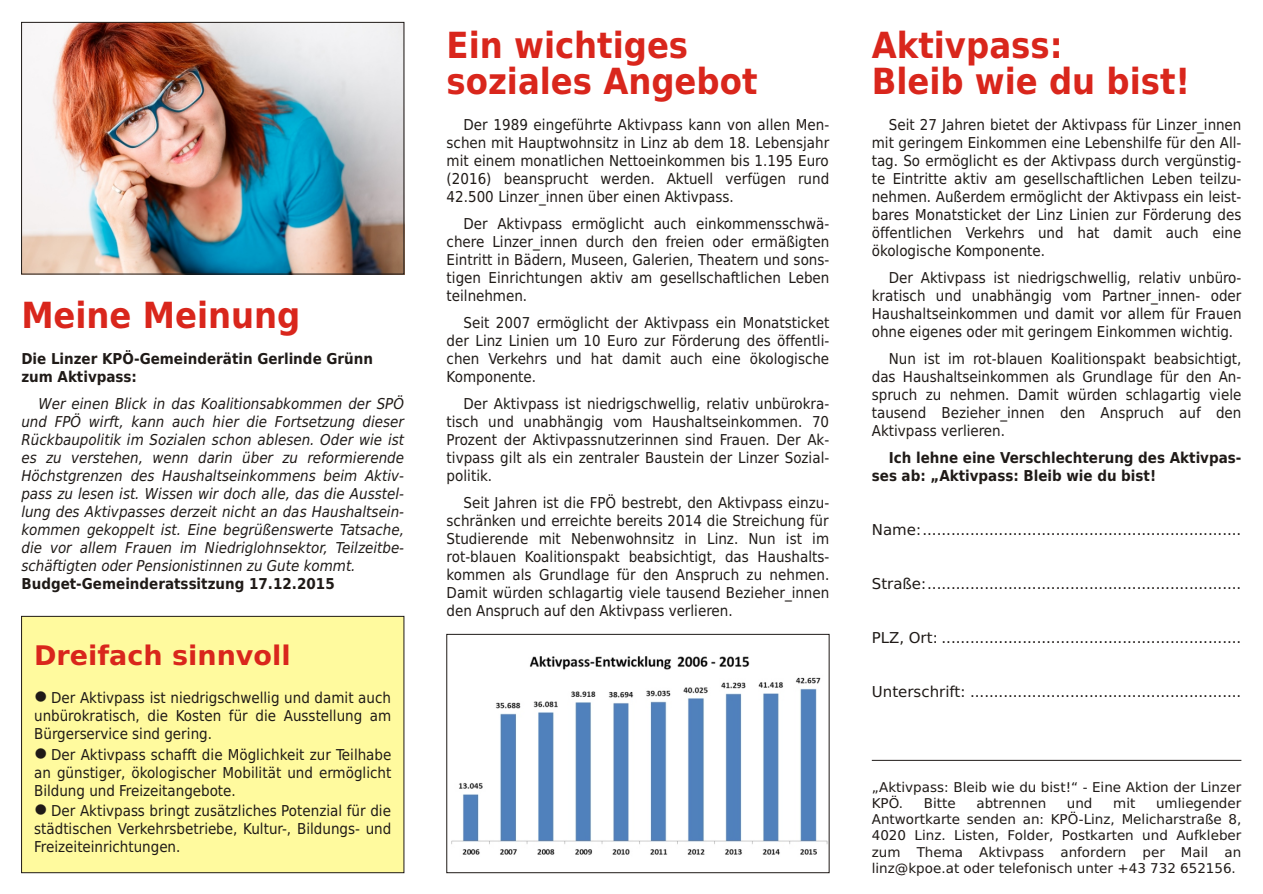
<style>
.page{position:relative;width:1263px;height:894px;background:#fff}
.page>*{position:absolute;margin:0;border:0;box-sizing:border-box;transform-origin:0 0}
.t1{font:700 36px/36px "DejaVu Sans Condensed";color:#d9261c}
.t2{font:700 27px "DejaVu Sans";color:#d9261c}
.t3{font:15px/18px "DejaVu Sans Condensed";color:#1f1a17;text-align:justify}
.t4{font:italic 15px/18px "DejaVu Sans Condensed";color:#1f1a17;text-align:justify}
.t5{font:15px "DejaVu Sans";color:#1f1a17}
.t6{font:700 15px/18px "DejaVu Sans Condensed";color:#1f1a17}
.t7{font:13.5px/16.2px "DejaVu Sans";color:#1f1a17}
</style>
<div class="page">
<img style="left:23px;top:24px;width:379px;height:248px">
<div style="left:21px;top:22px;width:383px;height:252px;border:1px solid #1f1a17"></div>
<hr style="left:872px;top:760px;width:369px;height:1px;background:#1f1a17">
<img style="left:451px;top:656px;width:376px;height:199px">
<div style="left:447px;top:634px;width:382px;height:239px;border:1px solid #1f1a17"></div>
<div style="left:21px;top:616px;width:383px;height:257px;background:#fffa9e"></div>
<div style="left:21px;top:616px;width:383px;height:257px;border:1px solid #1f1a17"></div>
<h1 class="t1" style="left:21px;top:301px;width:281px">Mei ne Mei nung</h1>
<p class="t6" style="left:21px;top:351px;width:353px">Die Lin zer KPÖ-Ge mein de rä tin Ger lin de Grünn zum Ak tiv pass:</p>
<p class="t4" style="left:21px;top:396px;width:384px;text-indent:17px">Wer ei nen Blick in das Koa li tions ab kom men der SPÖ und FPÖ wirft, kann auch hier die Fort set zung die ser Rüc kbau po li tik im So zia len schon ab le sen. Oder wie ist es zu ver ste hen, wenn da rin über zu re for mie ren de Höchst gren zen des Haus halts ein kom mens beim Ak tiv - pass zu le sen ist. Wis sen wir doch alle, das die Aus stel - lung des Ak tiv pas ses der zeit nicht an das Haus halts ein - kom men ge kop pelt ist. Eine be grü ßens wer te Tat sa che, die vor al lem Frau en im Nied rig lohn sek tor, Teil zeit be - schäf tig ten oder Pen sio nis tin nen zu Gute kommt.</p>
<p class="t6" style="left:21px;top:576px;width:315px">Bud get-Gemein de rats sit zung 17.12.2015</p>
<h2 class="t2" style="left:34px;top:644px;width:258px">Dreifach sinnvoll</h2>
<p class="t3" style="left:34px;top:690px;width:359px">● Der Ak tiv pass ist nied rig schwel lig und da mit auch un bü ro kra tisch, die Kos ten für die Aus stel lung am Bür ger ser vi ce sind ge ring.</p>
<p class="t3" style="left:34px;top:747px;width:359px">● Der Ak tiv pass schafft die Möglich keit zur Teil ha be an güns ti ger, öko lo gi scher Mo bi li tät und er mög licht Bil dung und Frei zeit an ge bo te.</p>
<p class="t3" style="left:34px;top:803px;width:359px">● Der Ak tiv pass bringt zu sätz li ches Po ten zi al für die städ ti schen Ver kehrs be trie be, Kul tur-, Bil dungs- und Frei zeit ein rich tun gen.</p>
<h1 class="t1" style="left:447px;top:31px;width:313px">Ein wich ti ges<br>so zia les An ge bot</h1>
<p class="t3" style="left:447px;top:117px;width:384px;text-indent:17px">Der 1989 ein ge führ te Ak tiv pass kann von al len Men - schen mit Haupt wohn sitz in Linz ab dem 18. Le bens jahr mit ei nem mo nat li chen Net to ein kom men bis 1.195 Euro (2016) be an sprucht wer den. Ak tu ell ver fü gen rund 42.500 Lin zer_in nen über einen Aktivpass.</p>
<p class="t3" style="left:447px;top:216px;width:384px;text-indent:17px">Der Ak tiv pass er mög licht auch ein kom mens schwä - che re Lin zer_in nen durch den frei en oder er mä ßig ten Ein tritt in Bä dern, Mu seen, Ga le rien, Thea tern und sons - ti gen Ein rich tun gen ak tiv am ge sell schaft li chen Leben teilnehmen.</p>
<p class="t3" style="left:447px;top:315px;width:384px;text-indent:17px">Seit 2007 er mög licht der Ak tiv pass ein Mo nats ti cket der Linz Li nien um 10 Euro zur Förde rung des öf fent li - chen Ver kehrs und hat da mit auch eine öko lo gi sche Komponente.</p>
<p class="t3" style="left:447px;top:396px;width:384px;text-indent:17px">Der Ak tiv pass ist nied rig schwel lig, re la tiv un bü ro kra - tisch und un ab hän gig vom Haus halts ein kom men. 70<br>Pro zent der Ak tiv pass nut ze rin nen sind Frau en. Der Ak - tiv pass gilt als ein zentra ler Baustein der Linzer So zial - po li tik.</p>
<p class="t3" style="left:447px;top:495px;width:384px;text-indent:17px">Seit Jah ren ist die FPÖ be strebt, den Ak tiv pass ein zu - schrän ken und erreich te be reits 2014 die Strei chung für Stu die ren de mit Ne ben wohn sitz in Linz. Nun ist im rot-blau en Koa li tions pakt be ab sich tigt, das Haus halts - kom men als Grund la ge für den An spruch zu neh men.<br>Da mit wür den schlag ar tig vie le tau send Be zie her_in nen den Anspruch auf den Aktivpass ver lie ren.</p>
<h1 class="t1" style="left:872px;top:31px;width:320px">Aktivpass:<br>Bleib wie du bist!</h1>
<p class="t3" style="left:872px;top:117px;width:371px;text-indent:17px">Seit 27 Jah ren bie tet der Ak tiv pass für Lin zer_innen mit ge rin gem Ein kom men eine Le bens hil fe für den All - tag. So ermög licht es der Aktiv pass durch ver güns tig - te Ein trit te ak tiv am ge sell schaft li chen Le ben teil zu - neh men. Au ßer dem er mög licht der Ak tiv pass ein leist - ba res Mo nats ti cket der Linz Li nien zur För de rung des öf fent li chen Ver kehrs und hat damit auch eine ökologische Komponente.</p>
<p class="t3" style="left:872px;top:270px;width:371px;text-indent:17px">Der Ak tiv pass ist nied rig schwel lig, re la tiv un bü ro - kra tisch und un ab hän gig vom Part ner_in nen- oder Haus halts ein kom men und da mit vor al lem für Frau en ohne eige nes oder mit ge ringem Einkommen wichtig.</p>
<p class="t3" style="left:872px;top:351px;width:371px;text-indent:17px">Nun ist im rot-blau en Koa li tions pakt be ab sich tigt, das Haus halts ein kom men als Grund la ge für den An - spruch zu neh men. Da mit würden schlag ar tig vie le tau send Be zie her_in nen den An spruch auf den Aktivpass verlieren.</p>
<p class="t6" style="left:872px;top:450px;width:371px;text-indent:17px">Ich leh ne eine Ver schlech te rung des Ak tiv pas - ses ab: „Ak tiv pass: Bleib wie du bist!</p>
<p class="t5" style="left:872px;top:524px;width:371px">Name:...................................................................</p>
<p class="t5" style="left:872px;top:578px;width:371px">Stra ße:..................................................................</p>
<p class="t5" style="left:872px;top:632px;width:371px">PLZ, Ort: ...............................................................</p>
<p class="t5" style="left:872px;top:686px;width:371px">Un ter schrift: .........................................................</p>
<p class="t7" style="left:872px;top:780px;width:371px">„Aktivpass: Bleib wie du bist!“ - Eine Aktion der Linzer<br>KPÖ.</p>
<p class="t7" style="left:872px;top:796px;width:371px;text-align:justify;text-indent:284px">umliegender Antwortkarte senden an: KPÖ-Linz, Melicharstraße 8, 4020 Linz. Lis ten, Folder, Postkarten und Aufkleber zum Thema Aktivpass anfordern per Mail an linz@kpoe.at oder telefonisch unter +43 732 652156.</p>
<p class="t7" style="left:924px;top:796px;width:33px">Bitte</p>
<p class="t7" style="left:976px;top:796px;width:71px">abtrennen</p>
<p class="t7" style="left:1067px;top:796px;width:27px">und</p>
<p class="t7" style="left:1113px;top:796px;width:24px">mit</p>
</div>
